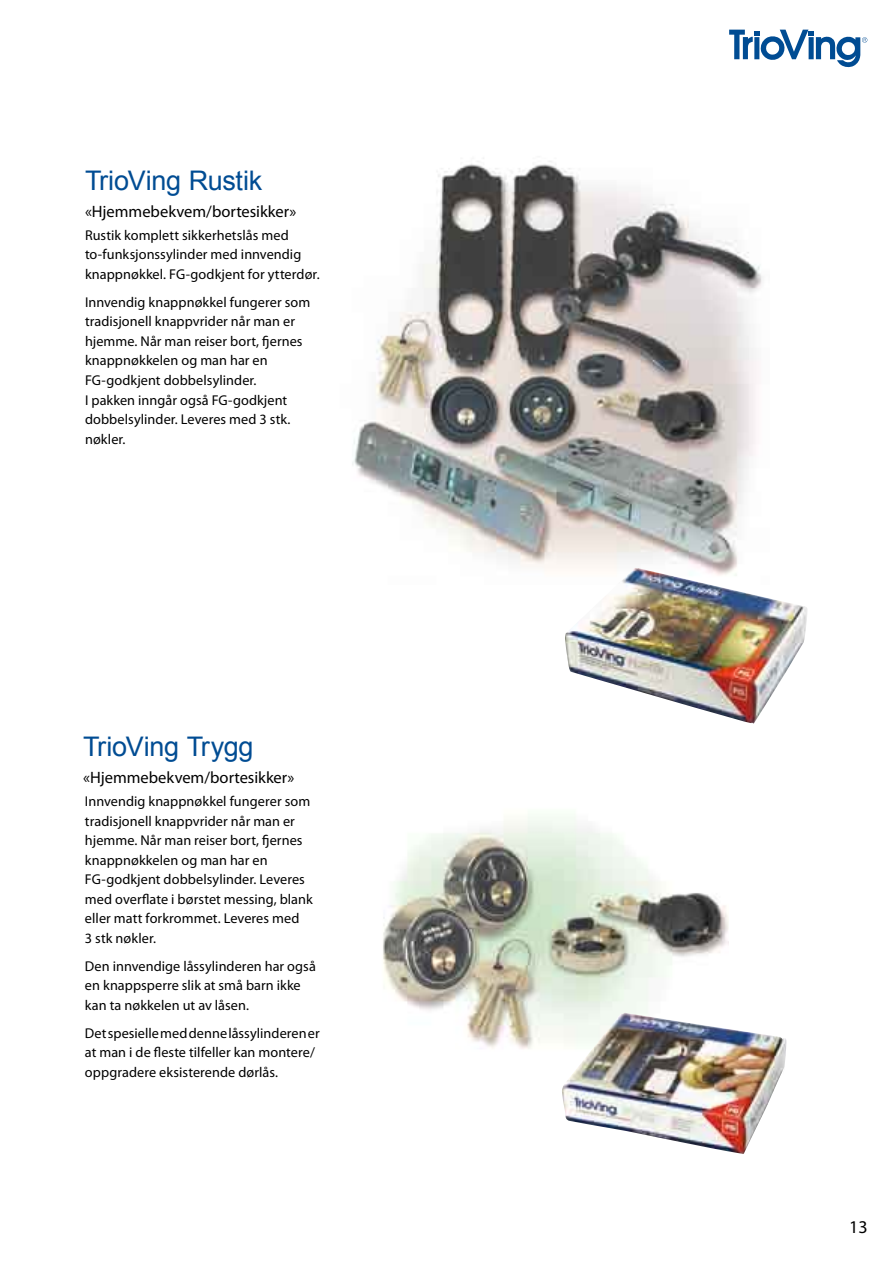
<style>
.page{position:relative;width:893px;height:1263px;background:#fff}
.page>*{position:absolute;margin:0;border:0;box-sizing:border-box;transform-origin:0 0}
.t1{font:27px "Arial";letter-spacing:-.01em;color:#004c93}
.t2{font:18px "Myriad Pro";color:#000}
.t3{font:16.5px "Myriad Pro";color:#000}
.t4{font:14.25px/19.5px "Myriad Pro";letter-spacing:.005em;color:#000}
</style>
<div class="page">
<svg style="left:730px;top:30px;width:137px;height:38px"></svg>
<img style="left:352px;top:158px;width:411px;height:411px">
<img style="left:565px;top:567px;width:242px;height:157px">
<img style="left:383px;top:816px;width:346px;height:233px">
<img style="left:562px;top:1012px;width:225px;height:142px">
<h1 class="t1" style="left:85px;top:163px;width:179px">TrioVing Rustik</h1>
<p class="t3" style="left:85px;top:202px;width:213px">«Hjemmebekvem/bortesikker»</p>
<p class="t4" style="left:85px;top:225px;width:236px">Rustik komplett sikkerhetslås med to-funksjonssylinder med innvendig knappnøkkel. FG-godkjent for ytterdør.</p>
<p class="t4" style="left:85px;top:292px;width:227px">Innvendig knappnøkkel fungerer som tradisjonell knappvrider når man er hjemme. Når man reiser bort, fjernes knappnøkkelen og man har en<br>FG-godkjent dobbelsylinder.<br>I pakken inngår også FG-godkjent dobbelsylinder. Leveres med 3 stk. nøkler.</p>
<h1 class="t1" style="left:83px;top:729px;width:172px">TrioVing Trygg</h1>
<p class="t3" style="left:83px;top:767px;width:213px">«Hjemmebekvem/bortesikker»</p>
<p class="t4" style="left:85px;top:791px;width:229px">Innvendig knappnøkkel fungerer som tradisjonell knappvrider når man er hjemme. Når man reiser bort, fjernes knappnøkkelen og man har en<br>FG-godkjent dobbelsylinder. Leveres med overflate i børstet messing, blank eller matt forkrommet. Leveres med<br>3 stk nøkler.</p>
<p class="t4" style="left:85px;top:956px;width:232px">Den innvendige låssylinderen har også en knappsperre slik at små barn ikke kan ta nøkkelen ut av låsen.</p>
<p class="t4" style="left:85px;top:1023px;width:236px">Det spesielle med denne låssylinderen er at man i de fleste tilfeller kan montere/ oppgradere eksisterende dørlås.</p>
<p class="t2" style="left:849px;top:1216px;width:18px">13</p>
</div>
